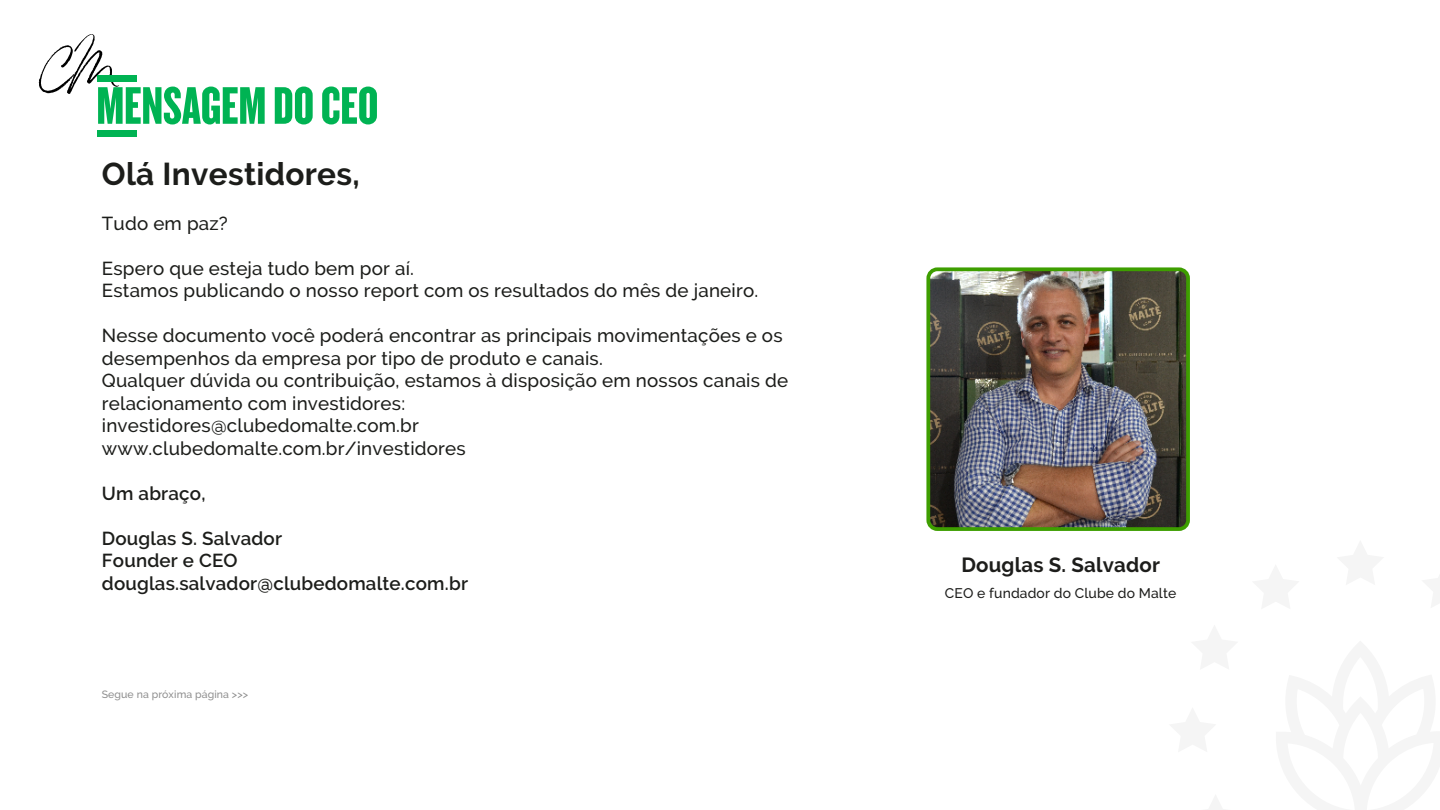
<style>
.page{position:relative;width:1440px;height:810px;background:#fff}
.page>*{position:absolute;margin:0;border:0;box-sizing:border-box;transform-origin:0 0}
.t1{font:54.97px "Knockout 68 Full Featherwt";color:#00b353}
.t2{font:700 31.5px "Raleway";letter-spacing:.01em;color:#1c1d1a}
.t3{font:700 20.4px "Raleway";letter-spacing:.01em;color:#1d1d1b}
.t4{font:500 18.75px/22.5px "Raleway";letter-spacing:.01em;color:#1c1d1a}
.t5{font:600 18.75px/22.5px "Raleway";letter-spacing:.01em;color:#1c1d1a}
.t6{font:500 13.88px "Raleway";letter-spacing:.01em;color:#1d1d1b}
.t7{font:500 10.5px "Raleway";letter-spacing:.01em;color:#8e8e8e}
</style>
<div class="page">
<svg style="left:39px;top:34px;width:80px;height:60px"></svg>
<div style="left:97px;top:75px;width:40px;height:6px;background:#00b353"></div>
<div style="left:97px;top:130px;width:40px;height:6px;background:#00b353"></div>
<img style="left:931px;top:272px;width:254px;height:254px">
<div style="left:926px;top:267px;width:264px;height:264px;border:4px solid #3e9e00;border-radius:9px"></div>
<h1 class="t1" style="left:96px;top:72px;width:283px">MENSAGEM DO CEO</h1>
<h2 class="t2" style="left:102px;top:156px;width:259px">Olá Investidores,</h2>
<p class="t4" style="left:102px;top:212px;width:128px">Tudo em paz?</p>
<p class="t4" style="left:102px;top:257px;width:658px">Espero que esteja tudo bem por aí.<br>Estamos publicando o nosso report com os resultados do mês de janeiro.</p>
<p class="t4" style="left:102px;top:325px;width:688px">Nesse documento você poderá encontrar as principais movimentações e os desempenhos da empresa por tipo de produto e canais.<br>Qualquer dúvida ou contribuição, estamos à disposição em nossos canais de relacionamento com investidores:<br>investidores@clubedomalte.com.br<br>www.clubedomalte.com.br/investidores</p>
<p class="t5" style="left:102px;top:482px;width:105px">Um abraço,</p>
<p class="t5" style="left:102px;top:527px;width:368px">Douglas S. Salvador<br>Founder e CEO douglas.salvador@clubedomalte.com.br</p>
<p class="t7" style="left:102px;top:688px;width:148px">Segue na próxima página &gt;&gt;&gt;</p>
<p class="t3" style="left:961px;top:553px;width:200px">Douglas S. Salvador</p>
<p class="t6" style="left:945px;top:585px;width:233px">CEO e fundador do Clube do Malte</p>
</div>
